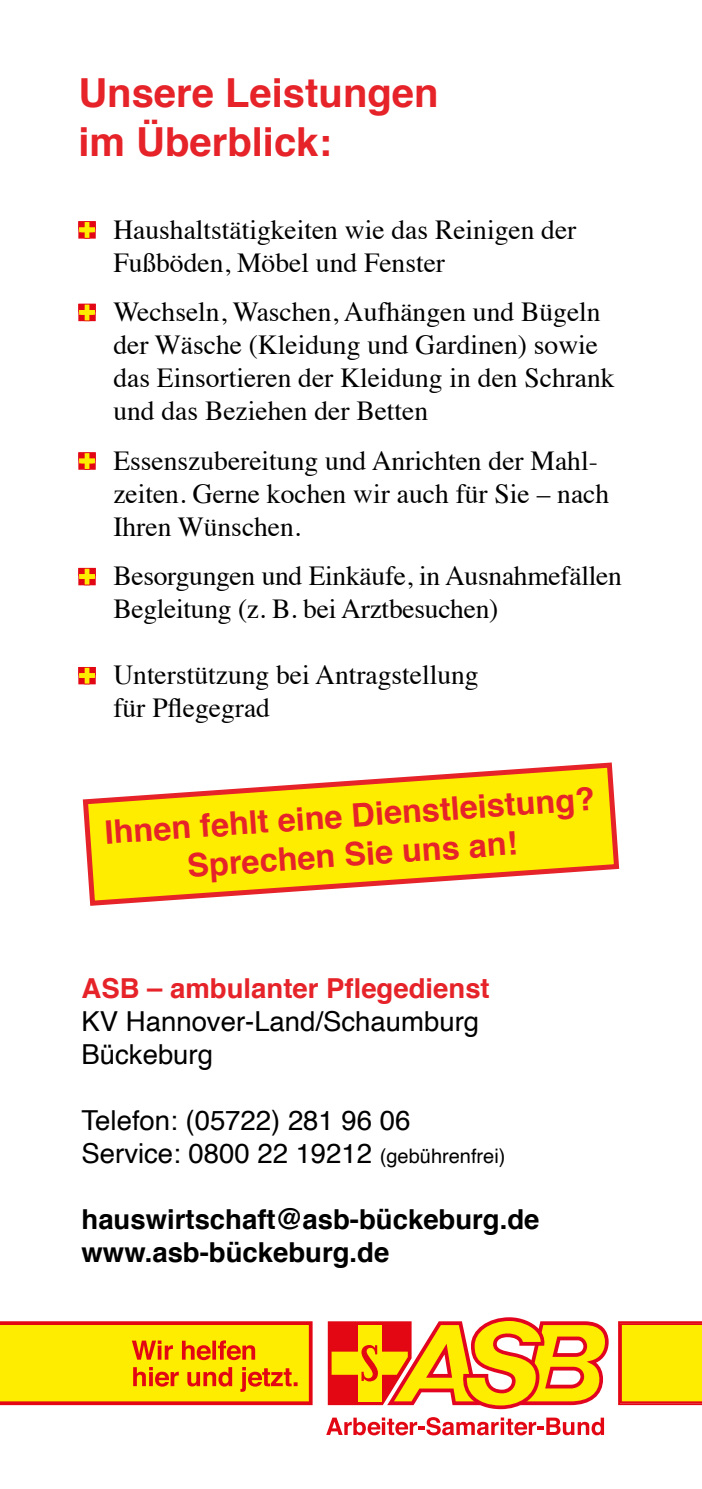
<style>
.page{position:relative;width:702px;height:1489px;background:#fff}
.page>*{position:absolute;margin:0;border:0;box-sizing:border-box;transform-origin:0 0}
.t1{font:700 40px/49.5px "Helvetica";color:#e52329}
.t2{font:700 32.5px/39px "Helvetica";color:#e52329;text-align:center}
.t3{font:27.5px/33px "Times";color:#000}
.t4{font:27.5px/33px "Helvetica";color:#000}
.t5{font:700 27.5px/33px "Helvetica";color:#000}
.t6{font:700 27.5px "Helvetica";color:#e52329}
.s1{font-size:20px}
</style>
<div class="page">
<svg style="left:78px;top:221px;width:18px;height:18px"></svg>
<svg style="left:78px;top:304px;width:18px;height:17px"></svg>
<svg style="left:78px;top:452px;width:18px;height:18px"></svg>
<svg style="left:78px;top:568px;width:18px;height:17px"></svg>
<svg style="left:78px;top:667px;width:18px;height:17px"></svg>
<svg style="left:326px;top:1417px;width:278px;height:18px"></svg>
<svg style="left:328px;top:1317px;width:280px;height:91px"></svg>
<svg style="left:0;top:1321px;width:312px;height:83px;background:#fac903"></svg>
<svg style="left:618px;top:1321px;width:84px;height:83px;background:#fbd204"></svg>
<svg style="left:82px;top:762px;width:538px;height:144px"></svg>
<h1 class="t1" style="left:78px;top:68px;width:362px">Unsere Leistungen im Überblick:</h1>
<p class="t3" style="left:113px;top:210px;width:464px">Haushaltstätigkeiten wie das Reinigen der<br>Fußböden, Möbel und Fenster</p>
<p class="t3" style="left:113px;top:293px;width:503px">Wechseln, Waschen, Aufhängen und Bügeln der Wäsche (Kleidung und Gardinen) sowie das Einsortieren der Kleidung in den Schrank und das Beziehen der Betten</p>
<p class="t3" style="left:113px;top:441px;width:497px">Essenszubereitung und Anrichten der Mahl&shy;zeiten. Gerne kochen wir auch für Sie – nach<br>Ihren Wünschen.</p>
<p class="t3" style="left:113px;top:557px;width:510px">Besorgungen und Einkäufe, in Ausnahmefällen<br>Begleitung (z. B. bei Arztbesuchen)</p>
<p class="t3" style="left:113px;top:656px;width:367px">Unterstützung bei Antragstellung für Pflegegrad</p>
<p class="t2" style="left:103px;top:813px;width:493px;rotate:-4deg">Ihnen fehlt eine Dienstleistung?<br>Sprechen Sie uns an!</p>
<p class="t6" style="left:81px;top:966px;width:410px">ASB – ambulanter Pflegedienst</p>
<p class="t4" style="left:81px;top:1005px;width:399px">KV Hannover-Land/Schaumburg<br>Bückeburg</p>
<p class="t4" style="left:81px;top:1104px;width:425px">Telefon: (05722) 281 96 06<br>Service: 0800 22 19212 <span class="s1">(gebührenfrei)</span></p>
<p class="t5" style="left:81px;top:1203px;width:459px">hauswirtschaft@asb-bückeburg.de www.asb-bückeburg.de</p>
</div>
